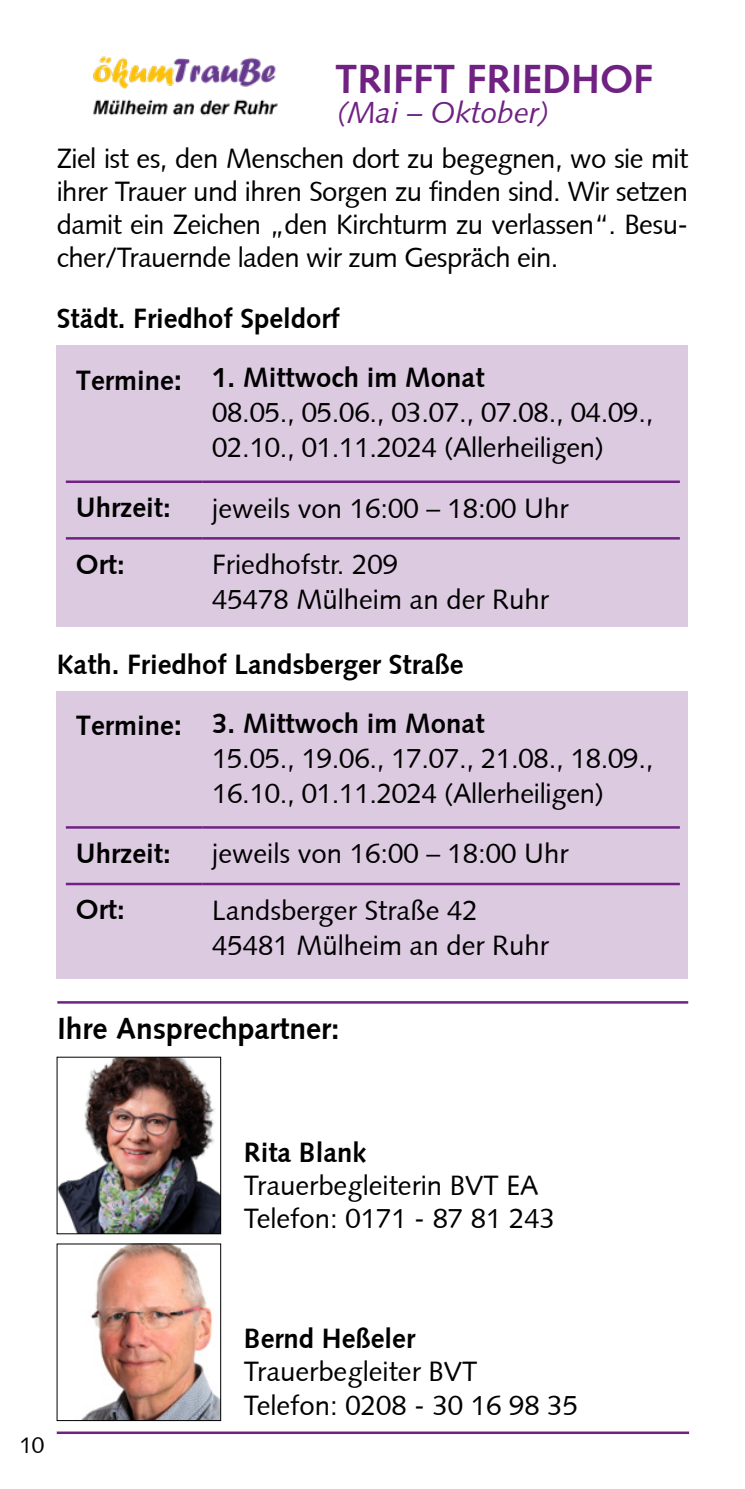
<style>
.page{position:relative;width:745px;height:1489px;background:#fff}
.page>*{position:absolute;margin:0;border:0;box-sizing:border-box;transform-origin:0 0}
.t1{font:700 40px "Syntax";color:#702283}
.t2{font:700 30px "Syntax";color:#000}
.t3{font:italic 30px "Syntax";color:#702283}
.t4{font:27.5px/35px "Syntax";color:#000}
.t5{font:700 27.5px "Syntax";color:#000}
.t6{font:22.5px "Syntax";color:#000}
.s1{font-weight:700}
.s2{font-weight:700;font-size:30px}
</style>
<div class="page">
<div style="left:57px;top:345px;width:630px;height:282px;background:#dccae1"></div>
<hr style="left:66px;top:480px;width:136px;height:3px;background:#702283">
<hr style="left:202px;top:480px;width:477px;height:3px;background:#702283">
<hr style="left:66px;top:537px;width:136px;height:2px;background:#702283">
<hr style="left:202px;top:537px;width:477px;height:2px;background:#702283">
<div style="left:57px;top:691px;width:630px;height:288px;background:#dccae1"></div>
<hr style="left:66px;top:826px;width:136px;height:2px;background:#702283">
<hr style="left:202px;top:826px;width:477px;height:2px;background:#702283">
<hr style="left:66px;top:882px;width:136px;height:3px;background:#702283">
<hr style="left:202px;top:882px;width:477px;height:3px;background:#702283">
<img style="left:93px;top:56px;width:185px;height:60px">
<hr style="left:57px;top:1001px;width:630px;height:2px;background:#702283">
<hr style="left:57px;top:1431px;width:631px;height:2px;background:#702283">
<img style="left:59px;top:1058px;width:160px;height:173px">
<div style="left:57px;top:1056px;width:164px;height:177px;border:1px solid #000"></div>
<img style="left:83px;top:1245px;width:136px;height:173px">
<h1 class="t1" style="left:335px;top:57px;width:319px">TRIFFT FRIEDHOF</h1>
<p class="t3" style="left:337px;top:95px;width:213px">(Mai – Oktober)</p>
<p class="t4" style="left:57px;top:142px;width:632px;line-height:33px;text-align:justify">Ziel ist es, den Menschen dort zu begegnen, wo sie mit ihrer Trauer und ihren Sorgen zu finden sind. Wir setzen damit ein Zeichen „den Kirchturm zu verlassen“. Besu&shy;cher/Trauernde laden wir zum Gespräch ein.</p>
<p class="t5" style="left:57px;top:303px;width:284px">Städt. Friedhof Speldorf</p>
<p class="t4" style="left:212px;top:360px;width:442px;text-indent:-136px"><span class="s1">Termine</span><span class="s2">:</span> <span class="s1">1. Mittwoch im Monat<br></span>08.05., 05.06., 03.07., 07.08., 04.09.,<br>02.10., 01.11.2024 (Allerheiligen)</p>
<p class="t5" style="left:76px;top:492px;width:96px">Uhrzeit:</p>
<p class="t4" style="left:212px;top:490px;width:357px">jeweils von 16:00 – 18:00 Uhr</p>
<p class="t5" style="left:76px;top:548px;width:50px">Ort:</p>
<p class="t4" style="left:212px;top:547px;width:338px">Friedhofstr. 209<br>45478 Mülheim an der Ruhr</p>
<p class="t5" style="left:57px;top:648px;width:408px">Kath. Friedhof Landsberger Straße</p>
<p class="t4" style="left:212px;top:706px;width:442px;text-indent:-136px"><span class="s1">Termine</span><span class="s2">:</span> <span class="s1">3. Mittwoch im Monat<br></span>15.05., 19.06., 17.07., 21.08., 18.09.,<br>16.10., 01.11.2024 (Allerheiligen)</p>
<p class="t5" style="left:76px;top:837px;width:96px">Uhrzeit:</p>
<p class="t4" style="left:212px;top:836px;width:357px">jeweils von 16:00 – 18:00 Uhr</p>
<p class="t5" style="left:76px;top:894px;width:50px">Ort:</p>
<p class="t4" style="left:212px;top:892px;width:338px">Landsberger Straße 42<br>45481 Mülheim an der Ruhr</p>
<p class="t2" style="left:58px;top:1011px;width:283px">Ihre Ansprechpartner:</p>
<p class="t5" style="left:244px;top:1136px;width:124px">Rita Blank</p>
<p class="t4" style="left:244px;top:1168px;width:312px;line-height:33px">Trauerbegleiterin BVT EA<br>Telefon: 0171 - 87 81 243</p>
<p class="t6" style="left:19px;top:1431px;width:27px">10</p>
<p class="t5" style="left:244px;top:1322px;width:173px">Bernd Heßeler</p>
<p class="t4" style="left:244px;top:1355px;width:335px;line-height:33px">Trauerbegleiter BVT<br>Telefon: 0208 - 30 16 98 35</p>
</div>
